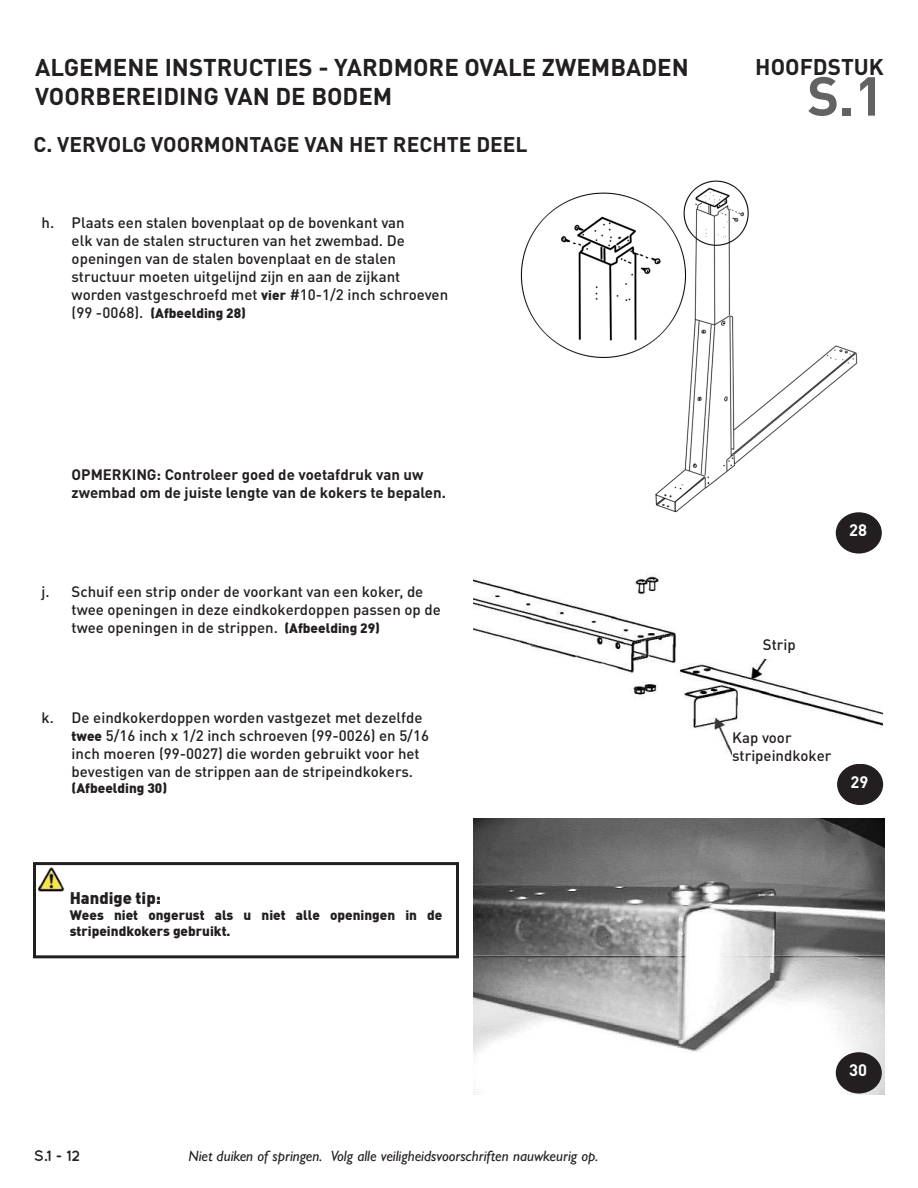
<style>
.page{position:relative;width:918px;height:1188px;background:#fff}
.page>*{position:absolute;margin:0;border:0;box-sizing:border-box;transform-origin:0 0}
.t1{font:700 54px "DIN Pro";color:#636366}
.t2{font:700 24px/28.8px "DIN Pro";color:#231f20}
.t3{font:700 22.5px "DIN Pro";color:#231f20}
.t4{font:700 21px "DIN Pro";color:#231f20}
.t5{font:900 16.5px "DIN";color:#231f20}
.t6{font:700 16.5px "DIN Pro";color:#fff}
.t7{font:500 15px/18px "DIN Pro";color:#231f20}
.t8{font:700 15px/18px "DIN Pro";color:#231f20}
.t9{font:italic 500 15px "Gill Sans MT Pro";color:#231f20}
.t10{font:700 15px "Quicksand";color:#231f20}
.t11{font:900 13.5px/16.2px "DIN";color:#231f20}
.s1{font-family:"DIN";font-weight:900;font-size:13.5px}
.s2{font-family:"DIN Pro";font-weight:500;font-size:15px}
</style>
<div class="page">
<img style="left:520px;top:180px;width:362px;height:367px">
<div style="left:33px;top:862px;width:426px;height:96px;border:3px solid #231f20"></div>
<img style="left:34px;top:862px;width:35px;height:34px">
<img style="left:473px;top:819px;width:411px;height:275px">
<div style="left:837px;top:513px;width:44px;height:40px;background:#231f20;border-radius:50%"></div>
<div style="left:836px;top:512px;width:46px;height:42px;border:2px solid #231f20;border-radius:50%"></div>
<div style="left:837px;top:1053px;width:44px;height:40px;background:#231f20;border-radius:50%"></div>
<div style="left:836px;top:1052px;width:46px;height:42px;border:2px solid #231f20;border-radius:50%"></div>
<img style="left:473px;top:575px;width:410px;height:218px">
<div style="left:838px;top:765px;width:44px;height:39px;background:#231f20;border-radius:50%"></div>
<div style="left:837px;top:764px;width:46px;height:41px;border:2px solid #231f20;border-radius:50%"></div>
<div style="left:765px;top:639px;width:47px;height:19px;background:#fff"></div>
<div style="left:732px;top:745px;width:143px;height:19px;background:#fff"></div>
<h2 class="t2" style="left:35px;top:52px;width:655px">ALGEMENE INSTRUCTIES - YARDMORE OVALE ZWEMBADEN<br>VOORBEREIDING VAN DE BODEM</h2>
<h3 class="t4" style="left:33px;top:130px;width:496px">C. VERVOLG VOORMONTAGE VAN HET RECHTE DEEL</h3>
<p class="t7" style="left:72px;top:213px;width:378px;text-indent:-30px">h. Plaats een stalen bovenplaat op de bovenkant van<br>elk van de stalen structuren van het zwembad. De openingen van de stalen bovenplaat en de stalen structuur moeten uitgelijnd zijn en aan de zijkant worden vastgeschroefd met <span class="s1">vier</span> #10-1/2 inch schroeven</p>
<p class="t11" style="left:72px;top:304px;width:176px"><span class="s2">(99 -0068).</span> (Afbeelding 28)</p>
<h3 class="t3" style="left:755px;top:52px;width:130px">HOOFDSTUK</h3>
<h1 class="t1" style="left:807px;top:59px;width:78px">S.1</h1>
<p class="t8" style="left:72px;top:465px;width:376px">OPMERKING: Controleer goed de voetafdruk van uw zwembad om de juiste lengte van de kokers te bepalen.</p>
<p class="t7" style="left:72px;top:582px;width:371px;text-indent:-30px">j. Schuif een strip onder de voorkant van een koker, de twee openingen in deze eindkokerdoppen passen op de twee openingen in de strippen. <span class="s1">(Afbeelding 29)</span></p>
<p class="t7" style="left:72px;top:708px;width:359px;text-indent:-30px">k. De eindkokerdoppen worden vastgezet met dezelfde <span class="s1">twee</span> 5/16 inch x 1/2 inch schroeven (99-0026) en 5/16 inch moeren (99-0027) die worden gebruikt voor het bevestigen van de strippen aan de stripeindkokers.</p>
<p class="t11" style="left:72px;top:779px;width:97px">(Afbeelding 30)</p>
<p class="t5" style="left:70px;top:887px;width:93px">Handige tip:</p>
<p class="t11" style="left:70px;top:906px;width:374px">Wees niet ongerust als u niet alle openingen in de stripeindkokers gebruikt.</p>
<p class="t10" style="left:34px;top:1147px;width:48px">S.1 - 12</p>
<p class="t9" style="left:188px;top:1147px;width:412px">Niet duiken of springen. Volg alle veiligheidsvoorschriften nauwkeurig op.</p>
<p class="t6" style="left:849px;top:519px;width:19px">28</p>
<p class="t7" style="left:763px;top:635px;width:34px">Strip</p>
<p class="t7" style="left:732px;top:728px;width:101px">Kap voor stripeindkoker</p>
<p class="t6" style="left:851px;top:770px;width:19px">29</p>
<p class="t6" style="left:849px;top:1059px;width:19px">30</p>
</div>
